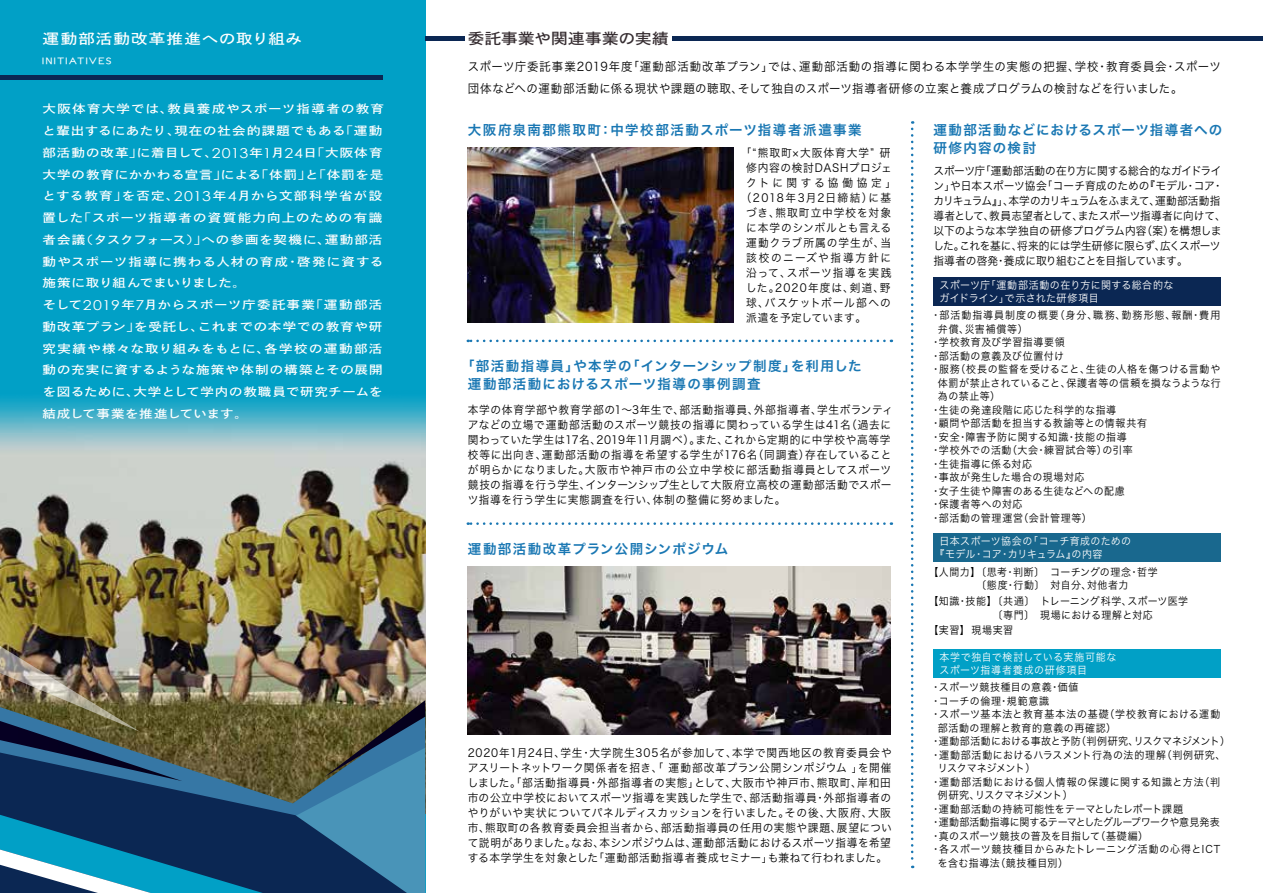
<style>
.page{position:relative;width:1263px;height:893px;background:#fff}
.page>*{position:absolute;margin:0;border:0;box-sizing:border-box;transform-origin:0 0}
.t1{font:14.85px "Iwa O Go Std Db";letter-spacing:.025em;color:#362d31;scale:1.11 1}
.t2{font:14.1px "Iwa O Go Std Db";letter-spacing:.065em;color:#fff;scale:1.18 1}
.t3{font:13.5px/18px "Hira Kaku Pro N W6";letter-spacing:.095em;color:#1977b3}
.t4{font:13.5px "Hira Kaku Pro N W6";letter-spacing:.075em;color:#1977b3}
.t5{font:12px/21.8px "Hira Kaku Pro N W3";letter-spacing:.06em;color:#000;scale:.95 1}
.t6{font:11.55px/21.8px "Iwa O Go Std Db";letter-spacing:.065em;color:#fff;scale:1.18 1}
.t7{font:11.25px/15px "Hira Kaku Pro N W3";letter-spacing:.04em;color:#000;scale:.95 1}
.t8{font:11.25px/15px "Hira Kaku Pro N W3";letter-spacing:-.015em;color:#000;scale:.95 1}
.t9{font:11.25px "Hira Kaku Pro N W3";letter-spacing:.11em;color:#000;scale:.95 1}
.t10{font:11.25px "Hira Kaku Pro N W3";letter-spacing:.09em;color:#000;scale:.95 1}
.t11{font:11.25px "Hira Kaku Pro N W3";letter-spacing:.06em;color:#000;scale:.95 1}
.t12{font:11.25px "Hira Kaku Pro N W3";letter-spacing:.085em;color:#000;scale:.95 1}
.t13{font:11.25px "Hira Kaku Pro N W3";letter-spacing:.1em;color:#000;scale:.95 1}
.t14{font:11.25px "Hira Kaku Pro N W3";letter-spacing:.075em;color:#000;scale:.95 1}
.t15{font:11.25px "Hira Kaku Pro N W3";letter-spacing:.155em;color:#000;scale:.95 1}
.t16{font:11.25px "Hira Kaku Pro N W3";letter-spacing:.31em;color:#000;scale:.95 1}
.t17{font:700 10.8px "Cadet SSK";letter-spacing:.16em;color:#fff;scale:1.11 1}
.t18{font:10.5px/13.5px "Hira Kaku Pro N W3";letter-spacing:.045em;color:#000;scale:.95 1}
.t19{font:10.5px/12.8px "Hira Kaku Pro N W3";letter-spacing:.045em;color:#fff;scale:.95 1}
.t20{font:10.5px "Hira Kaku Pro N W3";letter-spacing:.065em;color:#000;scale:.95 1}
.t21{font:10.5px/13.5px "Hira Kaku Pro N W3";letter-spacing:.025em;color:#000;scale:.95 1}
.t22{font:10.5px "Hira Kaku Pro N W3";letter-spacing:.005em;color:#000;scale:.95 1}
.t23{font:10.5px "Hira Kaku Pro N W3";letter-spacing:-.01em;color:#000;scale:.95 1}
.t24{font:10.5px "Hira Kaku Pro N W3";letter-spacing:.1em;color:#000;scale:.95 1}
.t25{font:10.5px "Hira Kaku Pro N W3";letter-spacing:.075em;color:#000;scale:.95 1}
.t26{font:10.5px "Hira Kaku Pro N W3";letter-spacing:.02em;color:#000;scale:.95 1}
.t27{font:10.5px "Hira Kaku Pro N W3";letter-spacing:-.025em;color:#000;scale:.95 1}
.t28{font:10.5px "Hira Kaku Pro N W3";letter-spacing:-.03em;color:#000;scale:.95 1}
.s1{font-family:"Century Gothic";font-size:13.65px}
</style>
<div class="page">
<div style="left:0;top:0;width:425px;height:893px;background:#01a0c6"></div>
<img style="left:0;top:398px;width:425px;height:305px">
<svg style="left:183px;top:703px;width:242px;height:118px;background:#62613d"></svg>
<svg style="left:0;top:752px;width:407px;height:141px;background:#2d526e"></svg>
<img style="left:0;top:638px;width:183px;height:143px">
<svg style="left:324px;top:700px;width:101px;height:77px;background:#4d615e"></svg>
<svg style="left:0;top:815px;width:263px;height:78px"></svg>
<hr style="left:0;top:76px;width:383px;height:4px;background:#0b2753">
<hr style="left:425px;top:37px;width:39px;height:4px;background:#0b2753">
<hr style="left:673px;top:37px;width:590px;height:4px;background:#0b2753">
<svg style="left:468px;top:340px;width:416px;height:2px"></svg>
<svg style="left:468px;top:522px;width:416px;height:3px"></svg>
<svg style="left:911px;top:121px;width:2px;height:747px"></svg>
<img style="left:468px;top:147px;width:265px;height:176px">
<img style="left:468px;top:567px;width:423px;height:168px">
<div style="left:933px;top:277px;width:287px;height:29px;background:#0b2753"></div>
<div style="left:933px;top:649px;width:287px;height:29px;background:#01a0c6"></div>
<div style="left:933px;top:533px;width:287px;height:29px;background:#19688e"></div>
<p class="t2" style="left:43px;top:30px;width:221px">運動部活動改革推進への取り組み</p>
<p class="t17" style="left:43px;top:55px;width:64px">INITIATIVES</p>
<p class="t6" style="left:43px;top:98px;width:291px">大阪体育大学では、教員養成やスポーツ指導者の教育と輩出するにあたり、現在の社会的課題でもある「運動部活動の改革」に着目して、<span class="s1">2013</span>年<span class="s1">1</span>月<span class="s1">24</span>日「大阪体育大学の教育にかかわる宣言」による「体罰」と「体罰を是とする教育」を否定、<span class="s1">2013</span>年<span class="s1">4</span>月から文部科学省が設置した「スポーツ指導者の資質能力向上のための有識者会議（タスクフォース）」への参画を契機に、運動部活動やスポーツ指導に携わる人材の育成・啓発に資する施策に取り組んでまいりました。<br>そして<span class="s1">2019</span>年<span class="s1">7</span>月からスポーツ庁委託事業「運動部活動改革プラン」を受託し、これまでの本学での教育や研究実績や様々な取り組みをもとに、各学校の運動部活動の充実に資するような施策や体制の構築とその展開を図るために、大学として学内の教職員で研究チームを結成して事業を推進しています。</p>
<h1 class="t1" style="left:468px;top:29px;width:183px">委託事業や関連事業の実績</h1>
<p class="t5" style="left:468px;top:55px;width:794px">スポーツ庁委託事業2019年度「運動部活動改革プラン」では、運動部活動の指導に関わる本学学生の実態の把握、学校・教育委員会・スポーツ団体などへの運動部活動に係る現状や課題の聴取、そして独自のスポーツ指導者研修の立案と養成プログラムの検討などを行いました。</p>
<p class="t3" style="left:468px;top:120px;width:395px">大阪府泉南郡熊取町：中学校部活動スポーツ指導者派遣事業</p>
<p class="t4" style="left:933px;top:117px;width:290px">運動部活動などにおけるスポーツ指導者への</p>
<p class="t10" style="left:741px;top:143px;width:159px">「“熊取町×大阪体育大学” 研</p>
<p class="t3" style="left:933px;top:138px;width:104px">研修内容の検討</p>
<p class="t11" style="left:746px;top:158px;width:155px">修内容の検討DASHプロジェ</p>
<p class="t16" style="left:746px;top:173px;width:159px">クトに関する協働協定」</p>
<p class="t9" style="left:741px;top:188px;width:160px">（2018年3月2日締結）に基</p>
<p class="t12" style="left:746px;top:203px;width:154px">づき、熊取町立中学校を対象</p>
<p class="t7" style="left:746px;top:220px;width:154px">に本学のシンボルとも言える</p>
<p class="t10" style="left:746px;top:233px;width:154px">運動クラブ所属の学生が、当</p>
<p class="t15" style="left:746px;top:248px;width:154px">該校のニーズや指導方針に</p>
<p class="t13" style="left:746px;top:263px;width:154px">沿って、スポーツ指導を実践</p>
<p class="t9" style="left:746px;top:278px;width:154px">した。2020年度は、剣道、野</p>
<p class="t14" style="left:746px;top:293px;width:154px">球、バスケットボール部への</p>
<p class="t7" style="left:746px;top:310px;width:128px">派遣を予定しています。</p>
<p class="t8" style="left:933px;top:163px;width:309px">スポーツ庁「運動部活動の在り方に関する総合的なガイドライン」や日本スポーツ協会「コーチ育成のための『モデル・コア・カリキュラム』」、本学のカリキュラムをふまえて、運動部活動指導者として、教員志望者として、またスポーツ指導者に向けて、以下のような本学独自の研修プログラム内容（案）を構想しました。これを基に、将来的には学生研修に限らず、広くスポーツ指導者の啓発・養成に取り組むことを目指しています。</p>
<p class="t19" style="left:939px;top:278px;width:248px">スポーツ庁「運動部活動の在り方に関する総合的なガイドライン」で示された研修項目</p>
<p class="t24" style="left:931px;top:306px;width:306px">・部活動指導員制度の概要（身分、職務、勤務形態、報酬・費用</p>
<p class="t18" style="left:938px;top:321px;width:96px">弁償、災害補償等）</p>
<p class="t18" style="left:931px;top:335px;width:142px">・学校教育及び学習指導要領</p>
<p class="t18" style="left:931px;top:348px;width:142px">・部活動の意義及び位置付け</p>
<p class="t18" style="left:931px;top:362px;width:306px">・服務（校長の監督を受けること、生徒の人格を傷つける言動や</p>
<p class="t18" style="left:938px;top:375px;width:299px">体罰が禁止されていること、保護者等の信頼を損なうような行</p>
<p class="t18" style="left:938px;top:389px;width:67px">為の禁止等）</p>
<p class="t18" style="left:931px;top:402px;width:196px">・生徒の発達段階に応じた科学的な指導</p>
<p class="t18" style="left:931px;top:416px;width:229px">・顧問や部活動を担当する教諭等との情報共有</p>
<p class="t18" style="left:931px;top:429px;width:208px">・安全・障害予防に関する知識・技能の指導</p>
<p class="t18" style="left:931px;top:443px;width:214px">・学校外での活動（大会・練習試合等）の引率</p>
<p class="t18" style="left:931px;top:456px;width:108px">・生徒指導に係る対応</p>
<p class="t18" style="left:931px;top:470px;width:163px">・事故が発生した場合の現場対応</p>
<p class="t18" style="left:931px;top:483px;width:205px">・女子生徒や障害のある生徒などへの配慮</p>
<p class="t18" style="left:931px;top:497px;width:98px">・保護者等への対応</p>
<p class="t18" style="left:931px;top:510px;width:171px">・部活動の管理運営（会計管理等）</p>
<p class="t3" style="left:468px;top:356px;width:395px;text-indent:-7px">「部活動指導員」や本学の「インターンシップ制度」を利用した運動部活動におけるスポーツ指導の事例調査</p>
<p class="t7" style="left:468px;top:401px;width:449px">本学の体育学部や教育学部の1～3年生で、部活動指導員、外部指導者、学生ボランティアなどの立場で運動部活動のスポーツ競技の指導に関わっている学生は41名（過去に関わっていた学生は17名、2019年11月調べ）。また、これから定期的に中学校や高等学校等に出向き、運動部活動の指導を希望する学生が176名（同調査）存在していることが明らかになりました。大阪市や神戸市の公立中学校に部活動指導員としてスポーツ競技の指導を行う学生、インターンシップ生として大阪府立高校の運動部活動でスポーツ指導を行う学生に実態調査を行い、体制の整備に努めました。</p>
<p class="t3" style="left:468px;top:539px;width:262px">運動部活動改革プラン公開シンポジウム</p>
<p class="t7" style="left:468px;top:745px;width:448px;text-align:justify">2020年1月24日、学生・大学院生305名が参加して、本学で関西地区の教育委員会やアスリートネットワーク関係者を招き、「 運動部改革プラン公開シンポジウム 」を開催しました。「部活動指導員・外部指導者の実態」として、大阪市や神戸市、熊取町、岸和田市の公立中学校においてスポーツ指導を実践した学生で、部活動指導員・外部指導者のやりがいや実状についてパネルディスカッションを行いました。その後、大阪府、大阪市、熊取町の各教育委員会担当者から、部活動指導員の任用の実態や課題、展望について説明がありました。なお、本シンポジウムは、運動部活動におけるスポーツ指導を希望する本学学生を対象とした「運動部活動指導者養成セミナー」も兼ねて行われました。</p>
<p class="t19" style="left:934px;top:534px;width:209px;text-indent:5px">日本スポーツ協会の「コーチ育成のための『モデル・コア・カリキュラム』の内容</p>
<p class="t18" style="left:928px;top:564px;width:56px">【人間力】</p>
<p class="t18" style="left:976px;top:564px;width:192px">〔思考・判断〕　コーチングの理念・哲学〔態度・行動〕　対自分、対他者力</p>
<p class="t18" style="left:928px;top:594px;width:73px">【知識・技能】</p>
<p class="t21" style="left:993px;top:594px;width:207px">〔共通〕　トレーニング科学、スポーツ医学〔専門〕　現場における理解と対応</p>
<p class="t18" style="left:928px;top:623px;width:91px">【実習】現場実習</p>
<p class="t19" style="left:939px;top:650px;width:188px">本学で独自で検討している実施可能なスポーツ指導者養成の研修項目</p>
<p class="t18" style="left:931px;top:680px;width:157px">・スポーツ競技種目の意義・価値</p>
<p class="t20" style="left:931px;top:691px;width:126px">・コーチの倫理・規範意識</p>
<p class="t25" style="left:931px;top:705px;width:306px">・スポーツ基本法と教育基本法の基礎（学校教育における運動</p>
<p class="t18" style="left:938px;top:720px;width:189px">部活動の理解と教育的意義の再確認）</p>
<p class="t22" style="left:931px;top:732px;width:316px">・運動部活動における事故と予防（判例研究、リスクマネジメント）</p>
<p class="t18" style="left:931px;top:747px;width:311px">・運動部活動におけるハラスメント行為の法的理解（判例研究、</p>
<p class="t28" style="left:938px;top:759px;width:104px">リスクマネジメント）</p>
<p class="t20" style="left:931px;top:772px;width:306px">・運動部活動における個人情報の保護に関する知識と方法（判</p>
<p class="t27" style="left:938px;top:786px;width:143px">例研究、リスクマネジメント）</p>
<p class="t18" style="left:931px;top:801px;width:267px">・運動部活動の持続可能性をテーマとしたレポート課題</p>
<p class="t23" style="left:931px;top:813px;width:306px">・運動部活動指導に関するテーマとしたグループワークや意見発表</p>
<p class="t26" style="left:931px;top:826px;width:230px">・真のスポーツ競技の普及を目指して（基礎編）</p>
<p class="t18" style="left:931px;top:842px;width:306px">・各スポーツ競技種目からみたトレーニング活動の心得とICT</p>
<p class="t18" style="left:938px;top:855px;width:138px">を含む指導法（競技種目別）</p>
</div>
